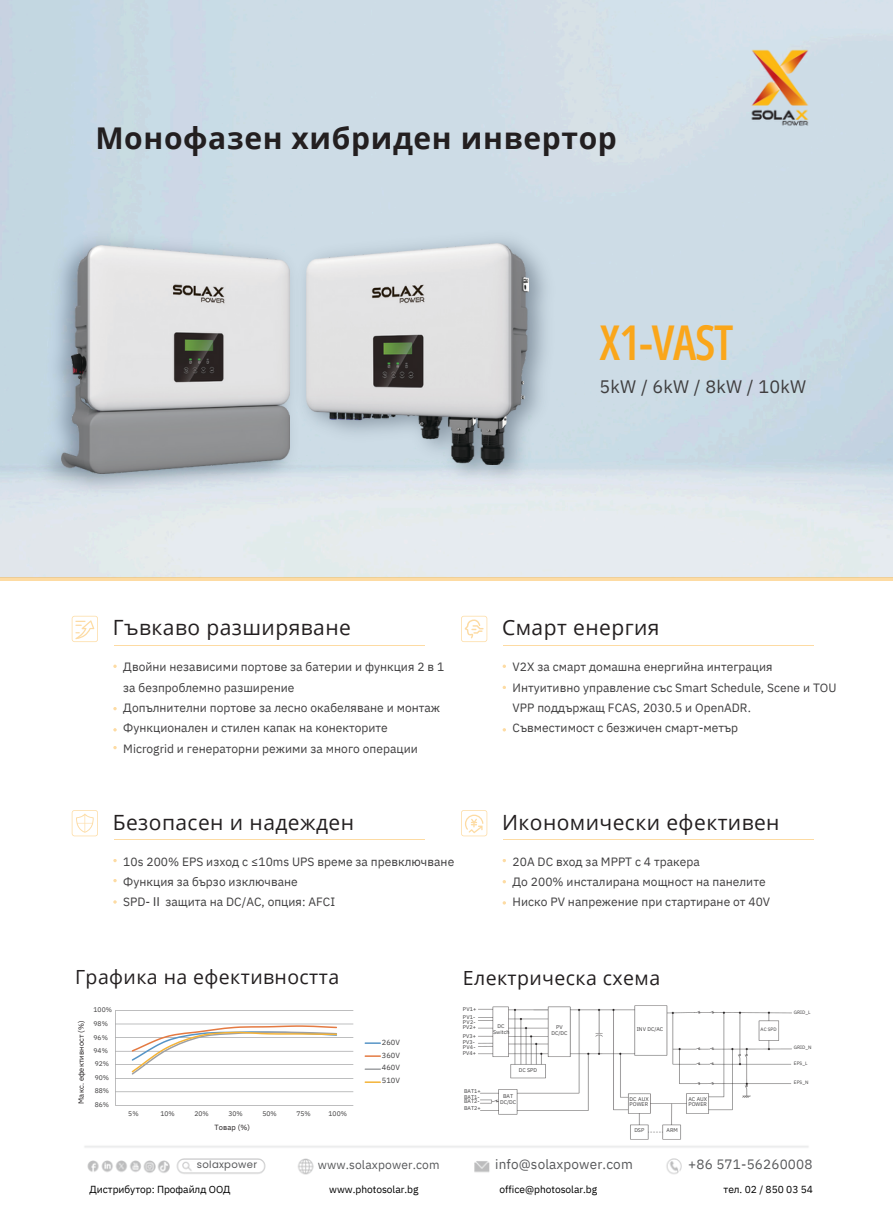
<style>
.page{position:relative;width:893px;height:1212px;background:#fff}
.page>*{position:absolute;margin:0;border:0;box-sizing:border-box;transform-origin:0 0}
.t1{font:600 48px "Open Sans Condensed";letter-spacing:-.03em;color:#faa61a}
.t2{font:700 30px "Open Sans";letter-spacing:.02em;color:#231f20}
.t3{font:21px "Open Sans";letter-spacing:.02em;color:#231f20}
.t4{font:19.5px "Open Sans";letter-spacing:.02em;color:#231f20}
.t5{font:18px "IBM Plex Sans";letter-spacing:.01em;color:#3f3e3f}
.t6{font:13.5px "IBM Plex Sans";letter-spacing:.01em;color:#58595b}
.t7{font:12px/20.2px "IBM Plex Sans";color:#3f3e3f}
.t8{font:12px "IBM Plex Sans";letter-spacing:.01em;color:#58595b}
.t9{font:10.2px "IBM Plex Sans";letter-spacing:-.005em;color:#000}
.t10{font:10.05px "Poppins";letter-spacing:.03em;color:#58595b}
.t11{font:7.5px "IBM Plex Sans";letter-spacing:.01em;color:#231f20}
.t12{font:7.5px/12.3px "IBM Plex Sans";letter-spacing:.01em;color:#3f3e3f;text-align:justify}
.t13{font:6.75px/13.5px "IBM Plex Sans";color:#3f3e3f;text-align:justify}
.t14{font:5.4px/5.7px "IBM Plex Sans";color:#3f3e3f}
.t15{font:4.8px "IBM Plex Sans";color:#3f3e3f}
.s1{font-family:"Noto Sans CJ Ksc"}
</style>
<div class="page">
<svg style="left:72px;top:616px;width:26px;height:26px"></svg>
<svg style="left:72px;top:810px;width:26px;height:26px"></svg>
<svg style="left:113px;top:664px;width:4px;height:4px"></svg>
<svg style="left:113px;top:707px;width:4px;height:3px"></svg>
<svg style="left:113px;top:746px;width:4px;height:3px"></svg>
<svg style="left:113px;top:859px;width:4px;height:3px"></svg>
<svg style="left:113px;top:879px;width:4px;height:3px"></svg>
<hr style="left:114px;top:645px;width:310px;height:1px;background:#faa61a">
<hr style="left:114px;top:839px;width:310px;height:1px;background:#faa61a">
<svg style="left:461px;top:810px;width:26px;height:26px"></svg>
<svg style="left:461px;top:616px;width:26px;height:26px"></svg>
<svg style="left:502px;top:664px;width:4px;height:4px"></svg>
<hr style="left:0;top:577px;width:892px;height:3px;background:#faa61a">
<hr style="left:503px;top:645px;width:310px;height:1px;background:#faa61a">
<hr style="left:503px;top:839px;width:310px;height:1px;background:#faa61a">
<img style="left:84px;top:1146px;width:725px;height:29px">
<img style="left:742px;top:42px;width:72px;height:91px">
<img style="left:289px;top:222px;width:274px;height:272px">
<img style="left:307px;top:244px;width:221px;height:220px">
<img style="left:28px;top:224px;width:279px;height:280px">
<img style="left:62px;top:245px;width:227px;height:229px">
<svg style="left:115px;top:1010px;width:238px;height:95px"></svg>
<svg style="left:364px;top:1042px;width:17px;height:2px"></svg>
<svg style="left:364px;top:1055px;width:17px;height:2px"></svg>
<svg style="left:364px;top:1068px;width:17px;height:2px"></svg>
<svg style="left:364px;top:1081px;width:17px;height:2px"></svg>
<img style="left:478px;top:1005px;width:314px;height:135px">
<h1 class="t2" style="left:95px;top:116px;width:523px">Монофазен хибриден инвертор</h1>
<p class="t1" style="left:599px;top:308px;width:135px">X1-VAST</p>
<p class="t5" style="left:599px;top:375px;width:208px">5kW / 6kW / 8kW / 10kW</p>
<p class="t3" style="left:113px;top:613px;width:239px">Гъвкаво разширяване</p>
<p class="t3" style="left:502px;top:613px;width:159px">Смарт енергия</p>
<p class="t7" style="left:123px;top:657px;width:322px">Двойни независими портове за батерии и функция 2 в 1 за безпроблемно разширение<br>Допълнителни портове за лесно окабеляване и монтаж Функционален и стилен капак на конекторите<br>Microgrid и генераторни режими за много операции</p>
<p class="t3" style="left:113px;top:807px;width:243px">Безопасен и надежден</p>
<h5 class="t7" style="left:512px;top:657px;width:325px">V2X за смарт домашна енергийна интеграция Интуитивно управление със Smart Schedule, Scene и TOU VPP поддържащ FCAS, 2030.5 и OpenADR.<br>Съвместимост с безжичен смарт-метър</h5>
<p class="t3" style="left:502px;top:807px;width:279px">Икономически ефективен</p>
<h3 class="t7" style="left:123px;top:851px;width:332px">10s 200% EPS изход с ≤10ms UPS време за превключване<br>Функция за бързо изключване<br>SPD-<span class="s1">Ⅱ</span> защита на DC/AC, опция: AFCI</h3>
<h2 class="t7" style="left:512px;top:851px;width:259px">20A DC вход за MPPT с 4 тракера<br>До 200% инсталирана мощност на панелите<br>Ниско PV напрежение при стартиране от 40V</h2>
<h2 class="t4" style="left:75px;top:963px;width:265px">Графика на ефективността</h2>
<h5 class="t4" style="left:462px;top:964px;width:199px">Електрическа схема</h5>
<h2 class="t14" style="left:462px;top:1006px;width:15px">PV1+</h2>
<h2 class="t14" style="left:462px;top:1013px;width:14px">PV1-</h2>
<p class="t14" style="left:462px;top:1018px;width:14px">PV2-</p>
<p class="t14" style="left:462px;top:1024px;width:15px">PV2+</p>
<p class="t14" style="left:462px;top:1032px;width:15px">PV3+</p>
<p class="t14" style="left:462px;top:1039px;width:14px">PV3-</p>
<p class="t14" style="left:462px;top:1044px;width:14px">PV4-</p>
<p class="t14" style="left:462px;top:1049px;width:15px">PV4+</p>
<p class="t13" style="left:93px;top:1003px;width:20px">100%</p>
<p class="t15" style="left:793px;top:1008px;width:18px">GRID_L</p>
<p class="t13" style="left:93px;top:1016px;width:16px">98% 96% 94%</p>
<p class="t13" style="left:95px;top:1056px;width:16px">92% 90% 88% 86%</p>
<p class="t13" style="left:128px;top:1107px;width:12px">5%</p>
<p class="t13" style="left:160px;top:1107px;width:16px">10%</p>
<p class="t13" style="left:194px;top:1107px;width:16px">20%</p>
<p class="t13" style="left:228px;top:1107px;width:16px">30%</p>
<p class="t13" style="left:262px;top:1107px;width:16px">50%</p>
<p class="t13" style="left:296px;top:1107px;width:16px">75%</p>
<p class="t13" style="left:328px;top:1107px;width:20px">100%</p>
<p class="t11" style="left:76px;top:1103px;width:85px;rotate:-90deg">Макс. ефективност (%)</p>
<p class="t14" style="left:493px;top:1023px;width:18px;text-align:center">DC<br>Switch</p>
<p class="t14" style="left:551px;top:1024px;width:18px;text-align:center">PV<br>DC/DC</p>
<p class="t14" style="left:636px;top:1026px;width:28px">INV DC/AC</p>
<p class="t15" style="left:760px;top:1026px;width:18px">AC SPD</p>
<p class="t12" style="left:381px;top:1036px;width:20px">260V 360V 460V 510V</p>
<p class="t15" style="left:793px;top:1044px;width:19px">GRID_N</p>
<p class="t15" style="left:793px;top:1060px;width:15px">EPS_L</p>
<p class="t14" style="left:518px;top:1067px;width:20px">DC SPD</p>
<p class="t15" style="left:793px;top:1079px;width:16px">EPS_N</p>
<p class="t14" style="left:464px;top:1088px;width:18px">BAT1+<br>BAT1-</p>
<p class="t14" style="left:464px;top:1098px;width:17px">BAT2-</p>
<p class="t14" style="left:464px;top:1105px;width:18px">BAT2+</p>
<p class="t14" style="left:500px;top:1093px;width:18px;text-align:center">BAT<br>DC/DC</p>
<p class="t14" style="left:629px;top:1095px;width:21px">DC AUX<br>POWER</p>
<p class="t14" style="left:688px;top:1095px;width:20px">AC AUX<br>POWER</p>
<p class="t11" style="left:214px;top:1122px;width:37px">Товар (%)</p>
<p class="t14" style="left:634px;top:1127px;width:12px">DSP</p>
<p class="t14" style="left:666px;top:1127px;width:13px">ARM</p>
<h5 class="t10" style="left:197px;top:1157px;width:62px">solaxpower</h5>
<h2 class="t8" style="left:317px;top:1157px;width:123px">www.solaxpower.com</h2>
<h2 class="t6" style="left:495px;top:1154px;width:139px">info@solaxpower.com</h2>
<h5 class="t6" style="left:688px;top:1155px;width:126px">+86 571-56260008</h5>
<p class="t9" style="left:89px;top:1183px;width:143px">Дистрибутор: Профайлд ООД</p>
<p class="t9" style="left:329px;top:1183px;width:91px">www.photosolar.bg</p>
<p class="t9" style="left:499px;top:1183px;width:99px">office@photosolar.bg</p>
<p class="t9" style="left:723px;top:1183px;width:91px">тел. 02 / 850 03 54</p>
</div>
